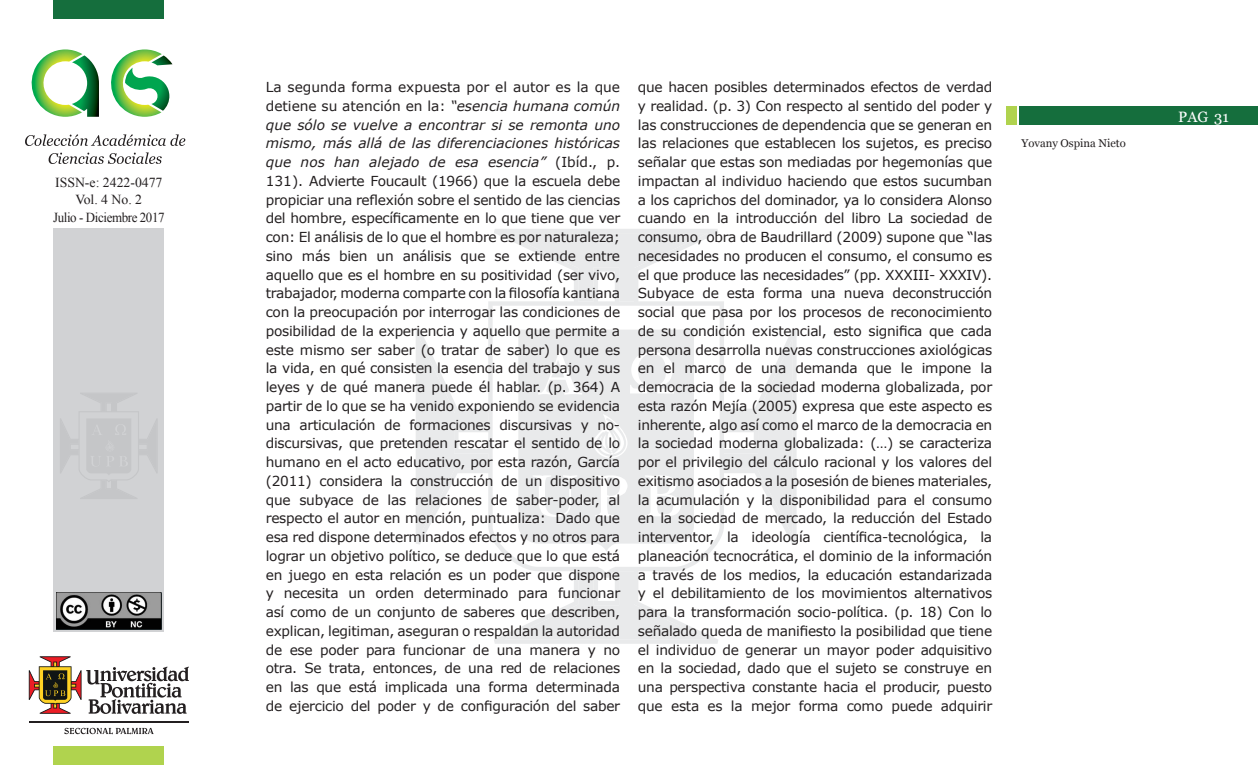
<style>
.page{position:relative;width:1258px;height:765px;background:#fff}
.page>*{position:absolute;margin:0;border:0;box-sizing:border-box;transform-origin:0 0}
.t1{font:15px "Georgia";color:#fff}
.Cuerpo_2{font:13.75px/18.8px "Verdana";letter-spacing:-.02em;color:#231f20;text-align:justify}
.t2{font:13.75px/17.5px "Times New Roman";letter-spacing:-.03em;color:#231f20;text-align:center}
.t3{font:11.25px "Georgia";color:#231f20}
.s1{font-style:italic}
</style>
<div class="page">
<div style="left:53px;top:229px;width:111px;height:403px;background:#d1d2d4"></div>
<div style="left:54px;top:0;width:110px;height:18px;background:#156e3d"></div>
<div style="left:1020px;top:107px;width:238px;height:18px;background:#156e3d"></div>
<div style="left:1006px;top:107px;width:10px;height:18px;background:#b0d34e"></div>
<div style="left:54px;top:747px;width:110px;height:18px;background:#b0d34e"></div>
<svg style="left:29px;top:656px;width:160px;height:58px"></svg>
<svg style="left:64px;top:728px;width:90px;height:6px"></svg>
<hr style="left:29px;top:721px;width:160px;height:1px;background:#231f20">
<svg style="left:60px;top:393px;width:97px;height:106px"></svg>
<svg style="left:416px;top:229px;width:381px;height:415px"></svg>
<svg style="left:518px;top:330px;width:176px;height:222px;fill:#e9eaeb"></svg>
<svg style="left:657px;top:477px;width:16px;height:37px"></svg>
<svg style="left:551px;top:360px;width:13px;height:17px"></svg>
<svg style="left:111px;top:49px;width:61px;height:68px"></svg>
<svg style="left:31px;top:49px;width:68px;height:68px"></svg>
<svg style="left:25px;top:134px;width:160px;height:12px"></svg>
<svg style="left:49px;top:152px;width:113px;height:12px"></svg>
<img style="left:56px;top:592px;width:105px;height:37px">
<p class="t2" style="left:53px;top:173px;width:113px">ISSN-e: 2422-0477<br>Vol. 4 No. 2<br>Julio - Diciembre 2017</p>
<p class="Cuerpo_2" style="left:266px;top:77px;width:356px">La segunda forma expuesta por el autor es la que detiene su atención en la: <span class="s1">“esencia humana común que sólo se vuelve a encontrar si se remonta uno mismo, más allá de las diferenciaciones históricas que nos han alejado de esa esencia”</span> (Ibíd., p.<br>131). Advierte Foucault (1966) que la escuela debe propiciar una reflexión sobre el sentido de las ciencias del hombre, específicamente en lo que tiene que ver con: El análisis de lo que el hombre es por naturaleza; sino más bien un análisis que se extiende entre aquello que es el hombre en su positividad (ser vivo, trabajador, moderna comparte con la filosofía kantiana con la preocupación por interrogar las condiciones de posibilidad de la experiencia y aquello que permite a este mismo ser saber (o tratar de saber) lo que es la vida, en qué consisten la esencia del trabajo y sus leyes y de qué manera puede él hablar. (p. 364) A partir de lo que se ha venido exponiendo se evidencia una articulación de formaciones discursivas y no&shy;discursivas, que pretenden rescatar el sentido de lo humano en el acto educativo, por esta razón, García (2011) considera la construcción de un dispositivo que subyace de las relaciones de saber-poder, al respecto el autor en mención, puntualiza: Dado que esa red dispone determinados efectos y no otros para lograr un objetivo político, se deduce que lo que está en juego en esta relación es un poder que dispone y necesita un orden determinado para funcionar así como de un conjunto de saberes que describen, explican, legitiman, aseguran o respaldan la autoridad de ese poder para funcionar de una manera y no otra. Se trata, entonces, de una red de relaciones en las que está implicada una forma determinada de ejercicio del poder y de configuración del saber</p>
<p class="Cuerpo_2" style="left:638px;top:77px;width:356px">que hacen posibles determinados efectos de verdad y realidad. (p. 3) Con respecto al sentido del poder y las construcciones de dependencia que se generan en las relaciones que establecen los sujetos, es preciso señalar que estas son mediadas por hegemonías que impactan al individuo haciendo que estos sucumban a los caprichos del dominador, ya lo considera Alonso cuando en la introducción del libro La sociedad de consumo, obra de Baudrillard (2009) supone que “las necesidades no producen el consumo, el consumo es el que produce las necesidades” (pp. XXXIII- XXXIV).<br>Subyace de esta forma una nueva deconstrucción social que pasa por los procesos de reconocimiento de su condición existencial, esto significa que cada persona desarrolla nuevas construcciones axiológicas en el marco de una demanda que le impone la democracia de la sociedad moderna globalizada, por esta razón Mejía (2005) expresa que este aspecto es inherente, algo así como el marco de la democracia en la sociedad moderna globalizada: (…) se caracteriza por el privilegio del cálculo racional y los valores del exitismo asociados a la posesión de bienes materiales, la acumulación y la disponibilidad para el consumo en la sociedad de mercado, la reducción del Estado interventor, la ideología científica-tecnológica, la planeación tecnocrática, el dominio de la información a través de los medios, la educación estandarizada y el debilitamiento de los movimientos alternativos para la transformación socio-política. (p. 18) Con lo señalado queda de manifiesto la posibilidad que tiene el individuo de generar un mayor poder adquisitivo en la sociedad, dado que el sujeto se construye en una perspectiva constante hacia el producir, puesto que esta es la mejor forma como puede adquirir</p>
<p class="t3" style="left:1021px;top:135px;width:106px">Yovany Ospina Nieto</p>
<p class="t1" style="left:1178px;top:105px;width:52px">PAG 31</p>
</div>
